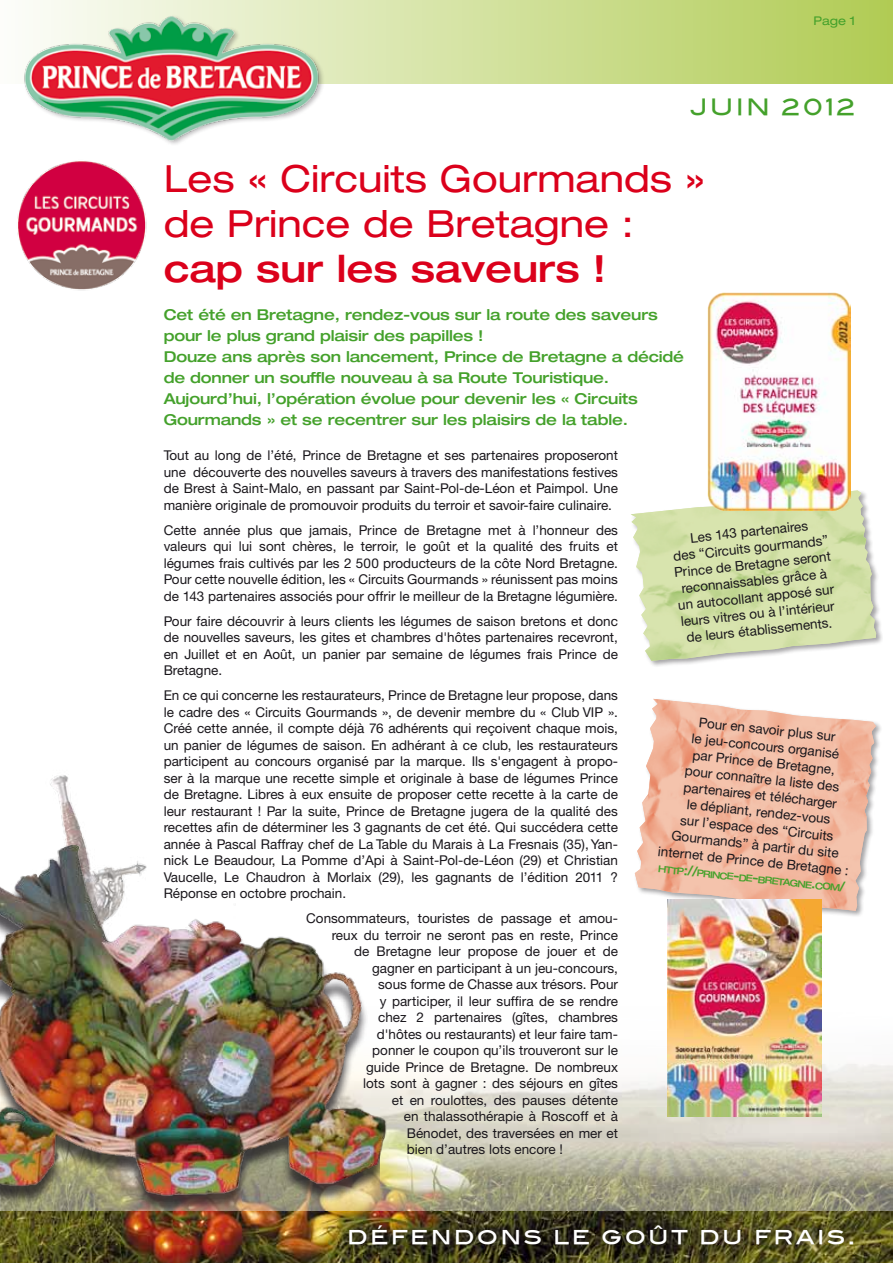
<style>
.page{position:relative;width:893px;height:1263px;background:#fff}
.page>*{position:absolute;margin:0;border:0;box-sizing:border-box;transform-origin:0 0}
.t1{font:expanded 37.5px/45px "Helvetica Neue";color:#db001b}
.t2{font:500 expanded 37.5px "Helvetica Neue";color:#db001b}
.t3{font:22.5px "Blair Md ITCTT Medium";letter-spacing:.1em;color:#fff}
.t4{font:22.5px "Blair Md ITCTT Medium";letter-spacing:.1em;color:#44a12b}
.t5{font:500 expanded 15px/21px "Helvetica Neue";letter-spacing:-.01em;color:#44a12b}
.t6{font:13.5px/16.5px "Helvetica Neue CE";color:#1a171c;text-align:justify}
.t7{font:expanded 12px "Helvetica Neue";color:#44a12b}
.t8{font:500 expanded 9.45px "Helvetica Neue";color:#44a12b}
.s1{font-size:13.5px}
</style>
<div class="page">
<img style="left:50px;top:775px;width:843px;height:437px">
<img style="left:0;top:1212px;width:893px;height:51px">
<div style="left:341px;top:1217px;width:520px;height:35px;background:#1a171c;opacity:.75"></div>
<div style="left:0;top:0;width:893px;height:84px;background:linear-gradient(to right,#fdfdfb,#b1cb54)"></div>
<div style="left:24px;top:14px;width:301px;height:133px;background:#1a171c;opacity:.3"></div>
<img style="left:20px;top:15px;width:303px;height:125px">
<div style="left:629px;top:489px;width:253px;height:178px;background:#1a171c;opacity:.4"></div>
<img style="left:631px;top:490px;width:245px;height:171px">
<div style="left:633px;top:697px;width:250px;height:220px;background:#1a171c;opacity:.4"></div>
<img style="left:635px;top:699px;width:241px;height:212px">
<img style="left:17px;top:161px;width:130px;height:130px">
<img style="left:667px;top:900px;width:155px;height:217px">
<img style="left:0;top:834px;width:423px;height:383px">
<img style="left:707px;top:292px;width:143px;height:218px">
<p class="t7" style="left:813px;top:13px;width:43px">Page 1</p>
<h2 class="t4" style="left:690px;top:89px;width:167px">JUIN 2012</h2>
<h1 class="t1" style="left:164px;top:156px;width:543px">Les « Circuits Gourmands » de Prince de Bretagne :</h1>
<h1 class="t2" style="left:164px;top:245px;width:444px">cap sur les saveurs !</h1>
<p class="t5" style="left:164px;top:304px;width:522px">Cet été en Bretagne, rendez-vous sur la route des saveurs pour le plus grand plaisir des papilles !<br>Douze ans après son lancement, Prince de Bretagne a décidé de donner un souffle nouveau à sa Route Touristique.<br>Aujourd’hui, l’opération évolue pour devenir les « Circuits Gourmands » et se recentrer sur les plaisirs de la table.</p>
<p class="t6" style="left:164px;top:447px;width:456px">Tout au long de l’été, Prince de Bretagne et ses partenaires proposeront une découverte des nouvelles saveurs à travers des manifestations festives de Brest à Saint-Malo, en passant par Saint-Pol-de-Léon et Paimpol. Une manière originale de promouvoir produits du terroir et savoir-faire culinaire.</p>
<p class="t6" style="left:164px;top:522px;width:456px">Cette année plus que jamais, Prince de Bretagne met à l’honneur des valeurs qui lui sont chères, le terroir, le goût et la qualité des fruits et légumes frais cultivés par les 2 500 producteurs de la côte Nord Bretagne.<br>Pour cette nouvelle édition, les « Circuits Gourmands » réunissent pas moins de 143 partenaires associés pour offrir le meilleur de la Bretagne légumière.</p>
<p class="t6" style="left:164px;top:613px;width:456px">Pour faire découvrir à leurs clients les légumes de saison bretons et donc de nouvelles saveurs, les gites et chambres d'hôtes partenaires recevront, en Juillet et en Août, un panier par semaine de légumes frais Prince de Bretagne.</p>
<p class="t6" style="left:164px;top:687px;width:456px">En ce qui concerne les restaurateurs, Prince de Bretagne leur propose, dans le cadre des « Circuits Gourmands », de devenir membre du « Club VIP ».<br>Créé cette année, il compte déjà 76 adhérents qui reçoivent chaque mois, un panier de légumes de saison. En adhérant à ce club, les restaurateurs participent au concours organisé par la marque. Ils s'engagent à propo&shy;ser à la marque une recette simple et originale à base de légumes Prince de Bretagne. Libres à eux ensuite de proposer cette recette à la carte de leur restaurant ! Par la suite, Prince de Bretagne jugera de la qualité des recettes afin de déterminer les 3 gagnants de cet été. Qui succédera cette année à Pascal Raffray chef de La Table du Marais à La Fresnais (35), Yan&shy;nick Le Beaudour, La Pomme d’Api à Saint-Pol-de-Léon (29) et Christian Vaucelle, Le Chaudron à Morlaix (29), les gagnants de l’édition 2011 ?<br>Réponse en octobre prochain.</p>
<p class="t6" style="left:306px;top:910px;width:313px">Consommateurs, touristes de passage et amou-</p>
<p class="t6" style="left:332px;top:927px;width:288px">reux du terroir ne seront pas en reste, Prince</p>
<p class="t6" style="left:354px;top:943px;width:265px">de Bretagne leur propose de jouer et de</p>
<p class="t6" style="left:372px;top:960px;width:247px">gagner en participant à un jeu-concours,</p>
<p class="t6" style="left:378px;top:976px;width:241px">sous forme de Chasse aux trésors. Pour</p>
<p class="t6" style="left:380px;top:993px;width:240px">y participer, il leur suffira de se rendre</p>
<p class="t6" style="left:378px;top:1009px;width:241px">chez 2 partenaires (gîtes, chambres</p>
<p class="t6" style="left:377px;top:1026px;width:243px">d'hôtes ou restaurants) et leur faire tam-</p>
<p class="t6" style="left:372px;top:1042px;width:247px">ponner le coupon qu’ils trouveront sur le</p>
<p class="t6" style="left:366px;top:1059px;width:253px">guide Prince de Bretagne. De nombreux</p>
<p class="t6" style="left:363px;top:1075px;width:256px">lots sont à gagner : des séjours en gîtes</p>
<p class="t6" style="left:392px;top:1092px;width:228px">et en roulottes, des pauses détente</p>
<p class="t6" style="left:404px;top:1108px;width:216px">en thalassothérapie à Roscoff et à</p>
<p class="t6" style="left:407px;top:1125px;width:213px">Bénodet, des traversées en mer et</p>
<p class="t6" style="left:407px;top:1141px;width:158px">bien d’autres lots encore !</p>
<p class="t6" style="left:670px;top:532px;width:159px;text-align:center;rotate:-6deg">Les 143 partenaires<br>des “Circuits gourmands”<br>Prince de Bretagne seront reconnaissables grâce à un autocollant apposé sur leurs vitres ou à l’intérieur de leurs établissements.</p>
<p class="t6" style="left:673px;top:711px;width:193px;text-align:center;rotate:6deg">Pour en savoir plus sur<br>le jeu-concours organisé<br>par Prince de Bretagne,<br>pour connaître la liste des partenaires et télécharger<br>le dépliant, rendez-vous<br>sur l’espace des “Circuits<br>Gourmands” à partir du site internet de Prince de Bretagne :</p>
<p class="t8" style="left:659px;top:863px;width:189px;rotate:6deg">http<span class="s1">://</span>prince<span class="s1">-</span>de<span class="s1">-</span>bretagne<span class="s1">.</span>com<span class="s1">/</span></p>
<h2 class="t3" style="left:347px;top:1218px;width:510px">défendons le goût du frais.</h2>
</div>
